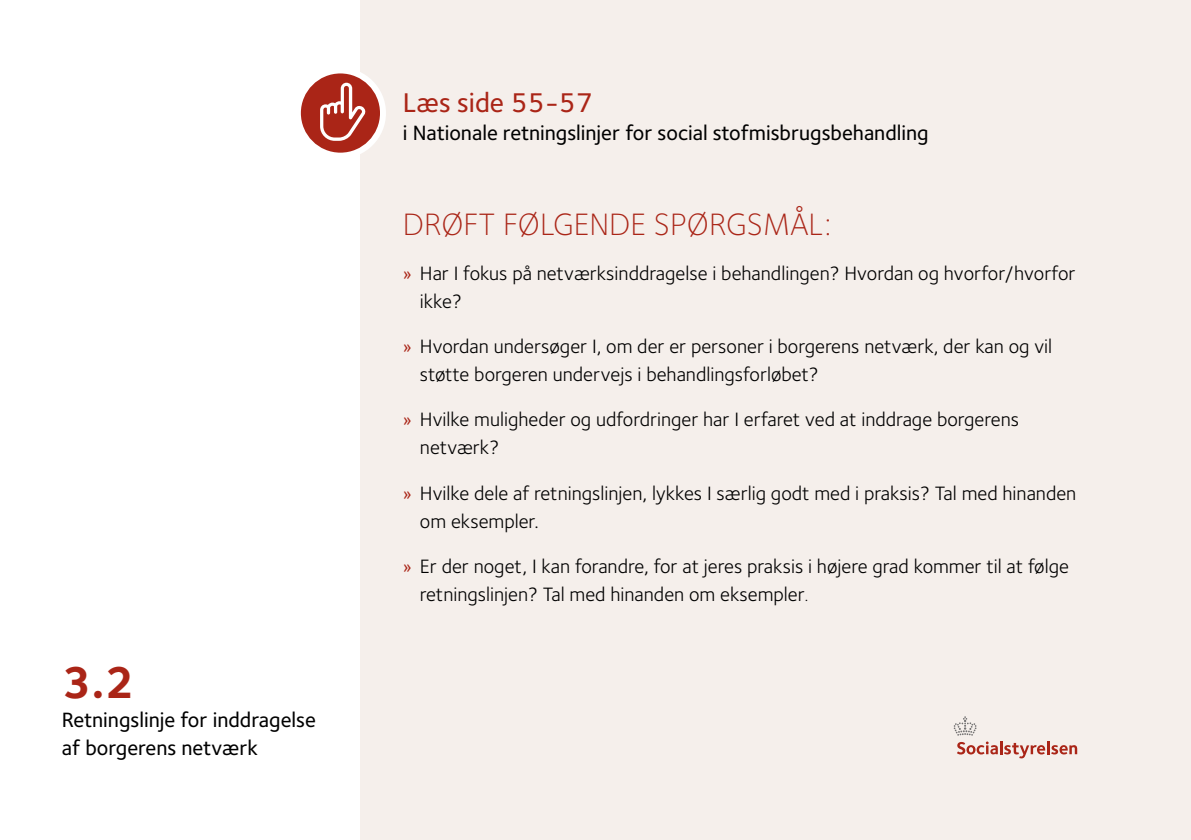
<style>
.page{position:relative;width:1191px;height:840px;background:#fff}
.page>*{position:absolute;margin:0;border:0;box-sizing:border-box;transform-origin:0 0}
.t1{font:700 45.8px "Foundry Sterling";color:#aa2517}
.Refleksionskort_H3_spørgsmål{font:300 32px "Foundry Sterling";color:#aa2517}
.Refleksionskort_H2_Læs{font:500 28px "Foundry Sterling";color:#aa2517}
.Refleksionskort_H2_Læs-2{font:500 21.4px/28px "Foundry Sterling";color:#000}
.t2{font:20px/28px "Foundry Sterling";color:#000}
.s1{color:#aa2517}
.s2{font-size:16px}
</style>
<div class="page">
<div style="left:360px;top:0;width:831px;height:839px;background:#f5efeb"></div>
<svg style="left:953px;top:716px;width:124px;height:42px"></svg>
<svg style="left:300px;top:72px;width:86px;height:82px"></svg>
<h1 class="t1" style="left:62px;top:655px;width:74px">3.2</h1>
<p class="Refleksionskort_H2_Læs-2" style="left:62px;top:705px;width:255px">Retningslinje for inddragelse af borgerens netværk</p>
<h2 class="Refleksionskort_H2_Læs" style="left:403px;top:86px;width:191px">Læs side 55-57</h2>
<h2 class="Refleksionskort_H2_Læs-2" style="left:403px;top:119px;width:527px">i Nationale retningslinjer for social stofmisbrugsbehandling</h2>
<h3 class="Refleksionskort_H3_spørgsmål" style="left:403px;top:206px;width:430px">DRØFT FØLGENDE SPØRGSMÅL:</h3>
<p class="t2" style="left:420px;top:259px;width:657px;text-indent:-17px"><span class="s1">»</span> Har I fokus på netværksinddragelse i behandlingen? Hvordan og hvorfor/hvorfor ikke?</p>
<p class="t2" style="left:420px;top:332px;width:634px;text-indent:-17px"><span class="s1">»</span> Hvordan undersøger I, om der er personer i borgerens netværk, der kan og vil støtte borgeren undervejs i behandlingsforløbet?</p>
<p class="t2" style="left:420px;top:405px;width:600px;text-indent:-17px"><span class="s1">»</span> Hvilke muligheder og udfordringer har I erfaret ved at inddrage borgerens netværk?</p>
<p class="t2" style="left:420px;top:478px;width:658px;text-indent:-17px"><span class="s1">»</span> Hvilke dele af retningslinjen, lykkes I særlig godt med i praksis? Tal med hinanden om eksempler.</p>
<p class="t2" style="left:420px;top:551px;width:650px;text-indent:-17px"><span class="s1">»</span> Er der noget, I kan forandre, for at jeres praksis i højere grad kommer til at følge retningslinjen? Tal med hinanden om eksempler<span class="s2">.</span></p>
</div>
